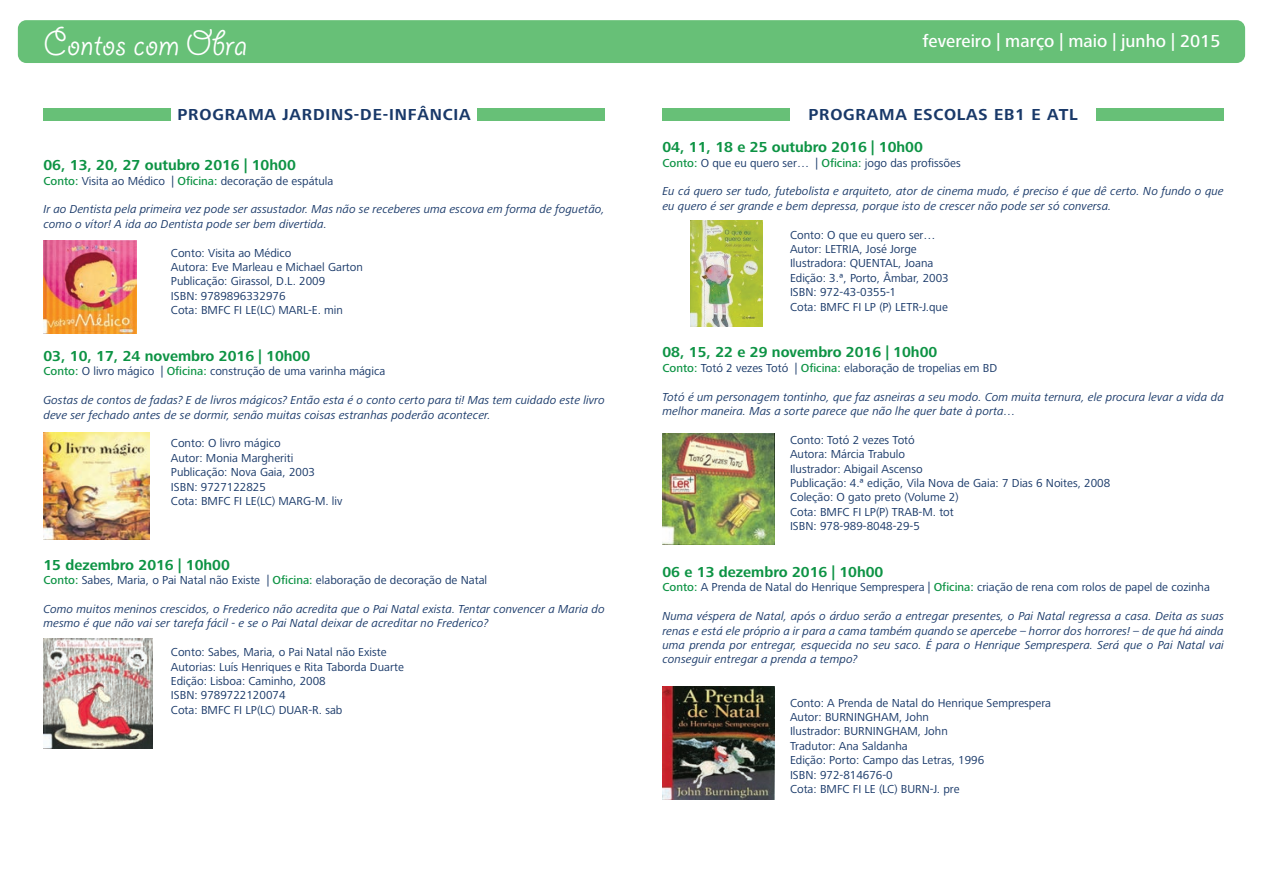
<style>
.page{position:relative;width:1263px;height:893px;background:#fff}
.page>*{position:absolute;margin:0;border:0;box-sizing:border-box;transform-origin:0 0}
.t1{font:39px "Giddyup Std";color:#fff}
.t2{font:500 18px "Frutiger Next LT";color:#fff}
.t3{font:700 16.5px "Frutiger Next LT";letter-spacing:.05em;color:#193969}
.t4{font:700 15px "Frutiger Next LT";color:#0d9344}
.t5{font:12px/14.4px "Frutiger Next LT";color:#193969}
.t6{font:italic 12px/14.4px "Frutiger Next LT";color:#193969}
.s1{font-weight:500;color:#0d9344}
</style>
<div class="page">
<div style="left:18px;top:20px;width:1227px;height:43px;background:#67c077;border-radius:9px"></div>
<div style="left:43px;top:108px;width:128px;height:12px;background:#67c077"></div>
<div style="left:477px;top:108px;width:128px;height:12px;background:#67c077"></div>
<div style="left:662px;top:108px;width:128px;height:12px;background:#67c077"></div>
<div style="left:1096px;top:108px;width:128px;height:12px;background:#67c077"></div>
<img style="left:43px;top:240px;width:94px;height:94px">
<img style="left:43px;top:433px;width:107px;height:106px">
<img style="left:43px;top:639px;width:110px;height:109px">
<img style="left:690px;top:221px;width:72px;height:105px">
<img style="left:662px;top:433px;width:113px;height:112px">
<img style="left:662px;top:687px;width:113px;height:112px">
<h1 class="t1" style="left:43px;top:22px;width:205px">Contos com Obra</h1>
<h2 class="t2" style="left:922px;top:31px;width:299px">fevereiro | março | maio | junho | 2015</h2>
<h3 class="t3" style="left:178px;top:105px;width:295px">PROGRAMA JARDINS-DE-INFÂNCIA</h3>
<p class="t4" style="left:43px;top:157px;width:254px">06, 13, 20, 27 outubro 2016 | 10h00</p>
<p class="t5" style="left:43px;top:173px;width:292px"><span class="s1">Conto:</span> Visita ao Médico | <span class="s1">Oficina:</span> decoração de espátula</p>
<p class="t6" style="left:43px;top:202px;width:563px">Ir ao Dentista pela primeira vez pode ser assustador. Mas não se receberes uma escova em forma de foguetão, como o vítor! A ida ao Dentista pode ser bem divertida.</p>
<p class="t5" style="left:171px;top:245px;width:193px">Conto: Visita ao Médico<br>Autora: Eve Marleau e Michael Garton<br>Publicação: Girassol, D.L. 2009<br>ISBN: 9789896332976<br>Cota: BMFC FI LE(LC) MARL-E. min</p>
<p class="t4" style="left:43px;top:348px;width:268px">03, 10, 17, 24 novembro 2016 | 10h00</p>
<p class="t5" style="left:43px;top:364px;width:343px"><span class="s1">Conto:</span> O livro mágico | <span class="s1">Oficina:</span> construção de uma varinha mágica</p>
<p class="t6" style="left:43px;top:393px;width:563px">Gostas de contos de fadas? E de livros mágicos? Então esta é o conto certo para ti! Mas tem cuidado este livro deve ser fechado antes de se dormir, senão muitas coisas estranhas poderão acontecer.</p>
<p class="t5" style="left:171px;top:436px;width:173px">Conto: O livro mágico<br>Autor: Monia Margheriti<br>Publicação: Nova Gaia, 2003<br>ISBN: 9727122825<br>Cota: BMFC FI LE(LC) MARG-M. liv</p>
<p class="t4" style="left:43px;top:556px;width:188px">15 dezembro 2016 | 10h00</p>
<p class="t5" style="left:43px;top:573px;width:445px"><span class="s1">Conto:</span> Sabes, Maria, o Pai Natal não Existe | <span class="s1">Oficina:</span> elaboração de decoração de Natal</p>
<p class="t6" style="left:43px;top:602px;width:563px">Como muitos meninos crescidos, o Frederico não acredita que o Pai Natal exista. Tentar convencer a Maria do mesmo é que não vai ser tarefa fácil - e se o Pai Natal deixar de acreditar no Frederico?</p>
<p class="t5" style="left:171px;top:645px;width:234px">Conto: Sabes, Maria, o Pai Natal não Existe Autorias: Luís Henriques e Rita Taborda Duarte Edição: Lisboa: Caminho, 2008<br>ISBN: 9789722120074<br>Cota: BMFC FI LP(LC) DUAR-R. sab</p>
<h3 class="t3" style="left:808px;top:105px;width:271px">PROGRAMA ESCOLAS EB1 E ATL</h3>
<p class="t4" style="left:662px;top:139px;width:262px">04, 11, 18 e 25 outubro 2016 | 10h00</p>
<p class="t5" style="left:662px;top:155px;width:300px"><span class="s1">Conto:</span> O que eu quero ser… | <span class="s1">Oficina:</span> jogo das profissões</p>
<p class="t6" style="left:662px;top:184px;width:563px">Eu cá quero ser tudo, futebolista e arquiteto, ator de cinema mudo, é preciso é que dê certo. No fundo o que eu quero é ser grande e bem depressa, porque isto de crescer não pode ser só conversa.</p>
<p class="t5" style="left:790px;top:227px;width:160px">Conto: O que eu quero ser…<br>Autor: LETRIA, José Jorge<br>Ilustradora: QUENTAL, Joana<br>Edição: 3.ª, Porto, Âmbar, 2003<br>ISBN: 972-43-0355-1<br>Cota: BMFC FI LP (P) LETR-J.que</p>
<p class="t4" style="left:662px;top:344px;width:276px">08, 15, 22 e 29 novembro 2016 | 10h00</p>
<p class="t5" style="left:662px;top:361px;width:336px"><span class="s1">Conto:</span> Totó 2 vezes Totó | <span class="s1">Oficina:</span> elaboração de tropelias em BD</p>
<p class="t6" style="left:662px;top:389px;width:563px">Totó é um personagem tontinho, que faz asneiras a seu modo. Com muita ternura, ele procura levar a vida da melhor maneira. Mas a sorte parece que não lhe quer bate à porta…</p>
<p class="t5" style="left:790px;top:433px;width:322px">Conto: Totó 2 vezes Totó<br>Autora: Márcia Trabulo<br>Ilustrador: Abigail Ascenso<br>Publicação: 4.ª edição, Vila Nova de Gaia: 7 Dias 6 Noites, 2008<br>Coleção: O gato preto (Volume 2)<br>Cota: BMFC FI LP(P) TRAB-M. tot<br>ISBN: 978-989-8048-29-5</p>
<p class="t4" style="left:662px;top:564px;width:222px">06 e 13 dezembro 2016 | 10h00</p>
<p class="t5" style="left:662px;top:580px;width:549px"><span class="s1">Conto:</span> A Prenda de Natal do Henrique Semprespera | <span class="s1">Oficina:</span> criação de rena com rolos de papel de cozinha</p>
<p class="t6" style="left:662px;top:609px;width:563px;text-align:justify">Numa véspera de Natal, após o árduo serão a entregar presentes, o Pai Natal regressa a casa. Deita as suas renas e está ele próprio a ir para a cama também quando se apercebe – horror dos horrores! – de que há ainda uma prenda por entregar, esquecida no seu saco. É para o Henrique Semprespera. Será que o Pai Natal vai conseguir entregar a prenda a tempo?</p>
<p class="t5" style="left:790px;top:695px;width:263px">Conto: A Prenda de Natal do Henrique Semprespera<br>Autor: BURNINGHAM, John<br>Ilustrador: BURNINGHAM, John<br>Tradutor: Ana Saldanha<br>Edição: Porto: Campo das Letras, 1996<br>ISBN: 972-814676-0<br>Cota: BMFC FI LE (LC) BURN-J. pre</p>
</div>
